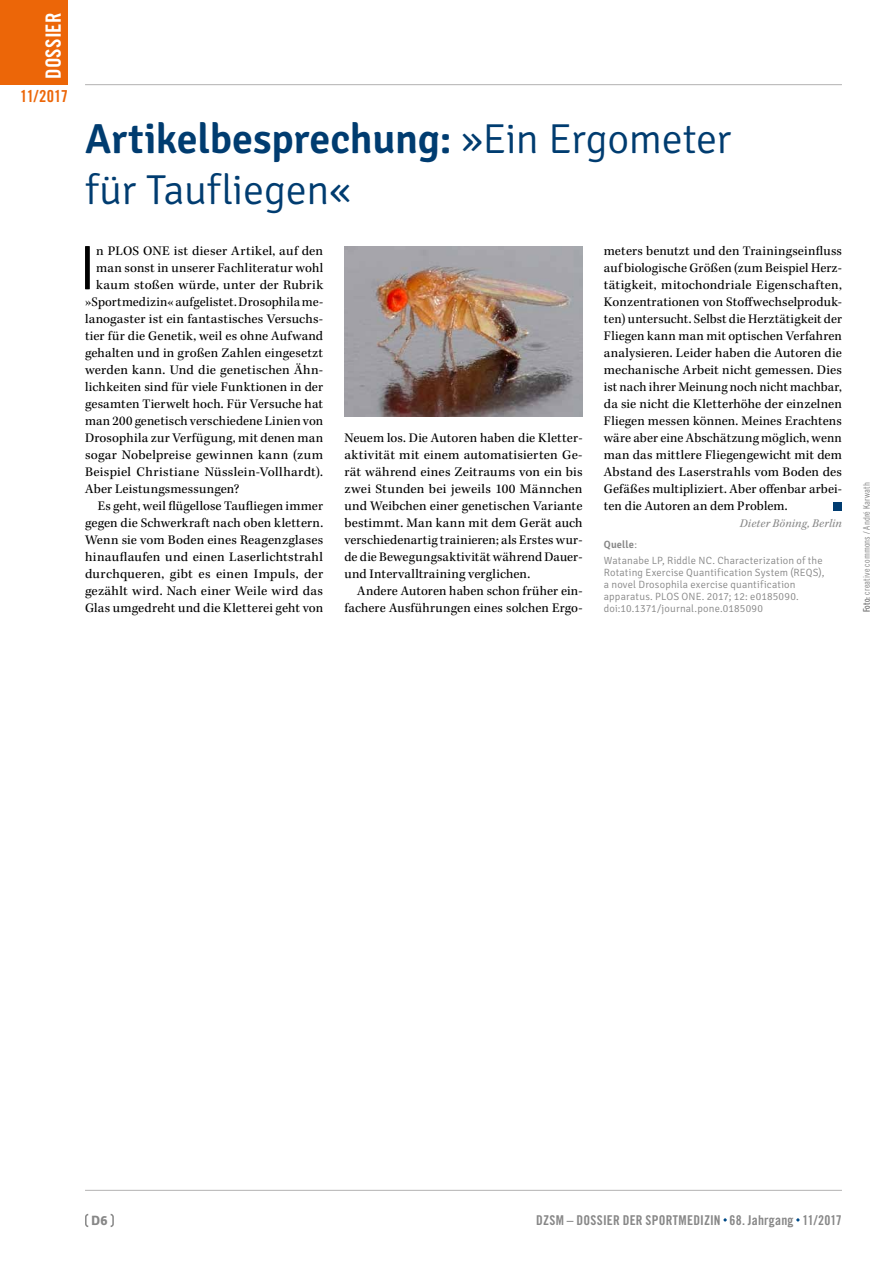
<style>
.page{position:relative;width:893px;height:1263px;background:#fff}
.page>*{position:absolute;margin:0;border:0;box-sizing:border-box;transform-origin:0 0}
.t1{font:300 62.85px "Signika";color:#000}
.t2{font:300 42px/51px "Signika";letter-spacing:-.005em;color:#003c70}
.t3{font:21px "Trade Gothic LT Std Bd Cn 20";color:#fff}
.t4{font:16.5px "Trade Gothic LT Std Bd Cn 20";letter-spacing:-.02em;color:#ec6608}
.t5{font:13.5px/17px "Kepler Std";letter-spacing:.01em;color:#000;text-align:justify}
.t6{font:13.5px "Trade Gothic LT Std Bd Cn 20";letter-spacing:.015em;color:#878787}
.t7{font:700 13.5px "Signika";color:#878787}
.t8{font:italic 12px "Kepler Std";letter-spacing:.015em;color:#878787}
.t9{font:300 10.5px/12px "Signika";letter-spacing:.015em;color:#878787}
.t10{font:9px "Trade Gothic LT Std Cn 18";letter-spacing:.015em;color:#878787}
.s1{font-weight:600}
</style>
<div class="page">
<hr style="left:85px;top:84px;width:757px;height:1px;background:#b3b2b2">
<div style="left:0;top:0;width:68px;height:85px;background:#ec6608"></div>
<div style="left:833px;top:502px;width:9px;height:8px;background:#003c70"></div>
<img style="left:344px;top:247px;width:239px;height:170px">
<hr style="left:85px;top:1190px;width:757px;height:1px;background:#b3b2b2">
<svg style="left:85px;top:1213px;width:4px;height:14px"></svg>
<svg style="left:110px;top:1213px;width:4px;height:14px"></svg>
<h3 class="t3" style="left:41px;top:79px;width:67px;rotate:-90deg">DOSSIER</h3>
<p class="t4" style="left:20px;top:86px;width:49px">11/2017</p>
<h2 class="t2" style="left:85px;top:114px;width:648px"><span class="s1">Artikelbesprechung:</span> »Ein Ergometer für Taufliegen«</h2>
<h1 class="t1" style="left:79px;top:234px;width:19px">I</h1>
<p class="t5" style="left:96px;top:243px;width:228px">n PLOS ONE ist dieser Artikel, auf den</p>
<p class="t5" style="left:96px;top:260px;width:228px">man sonst in unserer Fachliteratur wohl</p>
<p class="t5" style="left:96px;top:277px;width:228px">kaum stoßen würde, unter der Rubrik</p>
<p class="t5" style="left:85px;top:294px;width:240px">»Sportmedizin« aufgelistet. Drosophila me-</p>
<p class="t5" style="left:85px;top:311px;width:240px">lanogaster ist ein fantastisches Versuchs-</p>
<p class="t5" style="left:85px;top:328px;width:240px">tier für die Genetik, weil es ohne Aufwand</p>
<p class="t5" style="left:85px;top:345px;width:240px">gehalten und in großen Zahlen eingesetzt</p>
<p class="t5" style="left:85px;top:362px;width:240px">werden kann. Und die genetischen Ähn-</p>
<p class="t5" style="left:85px;top:379px;width:240px">lichkeiten sind für viele Funktionen in der</p>
<p class="t5" style="left:85px;top:396px;width:240px">gesamten Tierwelt hoch. Für Versuche hat</p>
<p class="t5" style="left:85px;top:413px;width:240px">man 200 genetisch verschiedene Linien von</p>
<p class="t5" style="left:85px;top:430px;width:240px">Drosophila zur Verfügung, mit denen man</p>
<p class="t5" style="left:85px;top:447px;width:240px">sogar Nobelpreise gewinnen kann (zum</p>
<p class="t5" style="left:85px;top:464px;width:240px">Beispiel Christiane Nüsslein-Vollhardt).</p>
<p class="t5" style="left:85px;top:481px;width:156px">Aber Leistungsmessungen?</p>
<p class="t5" style="left:98px;top:498px;width:227px">Es geht, weil flügellose Taufliegen immer</p>
<p class="t5" style="left:85px;top:515px;width:240px">gegen die Schwerkraft nach oben klettern.</p>
<p class="t5" style="left:85px;top:532px;width:240px">Wenn sie vom Boden eines Reagenzglases</p>
<p class="t5" style="left:85px;top:549px;width:240px">hinauflaufen und einen Laserlichtstrahl</p>
<p class="t5" style="left:85px;top:566px;width:240px">durchqueren, gibt es einen Impuls, der</p>
<p class="t5" style="left:85px;top:583px;width:240px">gezählt wird. Nach einer Weile wird das</p>
<p class="t5" style="left:85px;top:600px;width:240px">Glas umgedreht und die Kletterei geht von</p>
<p class="t5" style="left:344px;top:430px;width:240px">Neuem los. Die Autoren haben die Kletter&shy;aktivität mit einem automatisierten Ge&shy;rät während eines Zeitraums von ein bis zwei Stunden bei jeweils 100 Männchen und Weibchen einer genetischen Variante bestimmt. Man kann mit dem Gerät auch verschiedenartig trainieren; als Erstes wur&shy;de die Bewegungsaktivität während Dauer&shy;und Intervalltraining verglichen.</p>
<p class="t5" style="left:344px;top:583px;width:240px;text-align:right">Andere Autoren haben schon früher ein&shy;fachere Ausführungen eines solchen Ergo-</p>
<p class="t5" style="left:604px;top:243px;width:240px">meters benutzt und den Trainingseinfluss auf biologische Größen (zum Beispiel Herz&shy;tätigkeit, mitochondriale Eigenschaften, Konzentrationen von Stoffwechselproduk&shy;ten) untersucht. Selbst die Herztätigkeit der Fliegen kann man mit optischen Verfahren analysieren. Leider haben die Autoren die mechanische Arbeit nicht gemessen. Dies ist nach ihrer Meinung noch nicht machbar, da sie nicht die Kletterhöhe der einzelnen Fliegen messen können. Meines Erachtens wäre aber eine Abschätzung möglich, wenn man das mittlere Fliegengewicht mit dem Abstand des Laserstrahls vom Boden des Gefäßes multipliziert. Aber offenbar arbei&shy;ten die Autoren an dem Problem.</p>
<p class="t8" style="left:740px;top:517px;width:104px">Dieter Böning, Berlin</p>
<p class="t9" style="left:604px;top:537px;width:220px;line-height:16.2px"><span class="s1">Quelle</span>:<br>Watanabe LP, Riddle NC. Characterization of the</p>
<p class="t9" style="left:604px;top:567px;width:222px">Rotating Exercise Quantification System (REQS), a novel Drosophila exercise quantification apparatus. PLOS ONE. 2017; 12: e0185090. doi:10.1371/journal.pone.0185090</p>
<p class="t10" style="left:861px;top:612px;width:132px;rotate:-90deg">Foto: creative commons / André Karwath</p>
<p class="t7" style="left:91px;top:1212px;width:18px">D6</p>
<p class="t6" style="left:536px;top:1212px;width:307px">DZSM – DOSSIER DER SPORTMEDIZIN 68. Jahrgang 11/2017</p>
</div>
